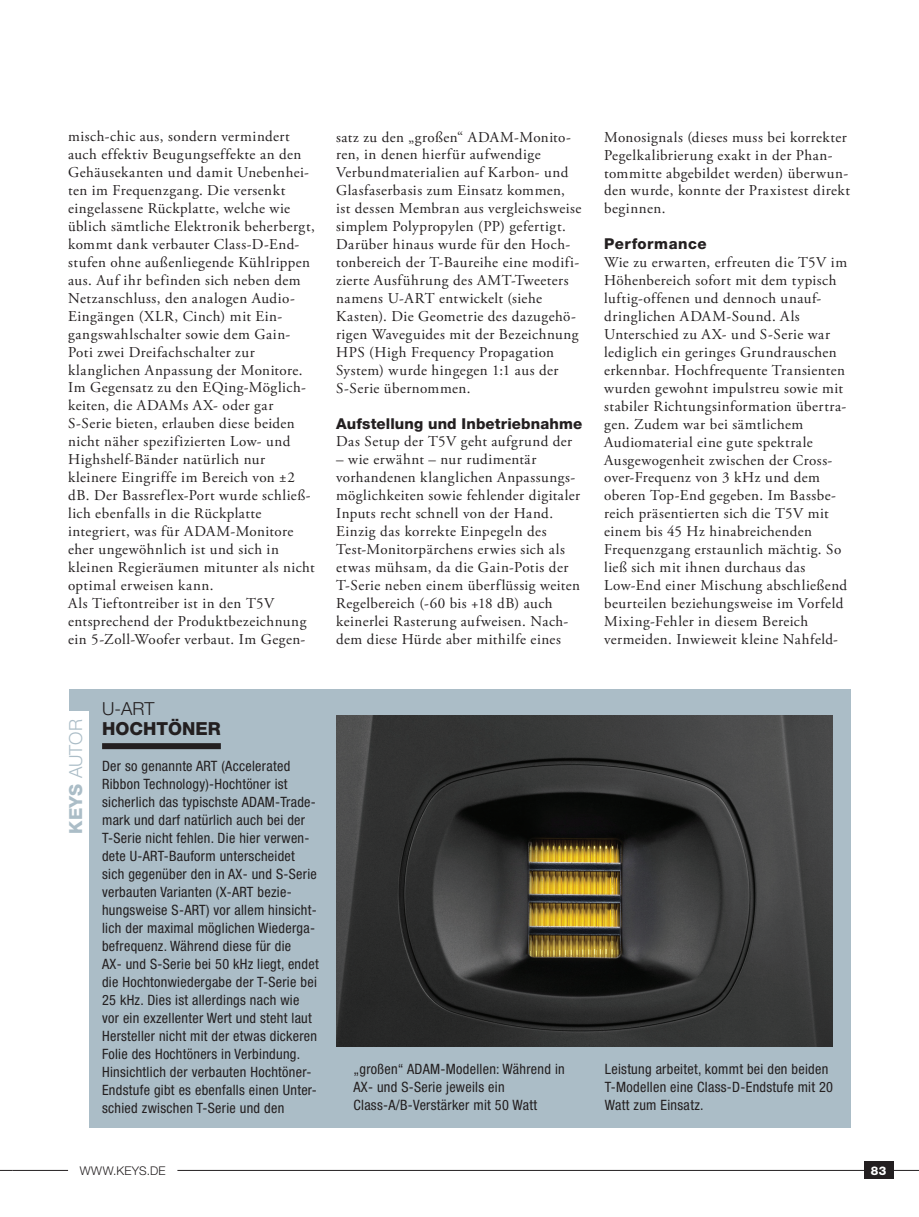
<style>
.page{position:relative;width:919px;height:1217px;background:#fff}
.page>*{position:absolute;margin:0;border:0;box-sizing:border-box;transform-origin:0 0}
.t1{font:800 18px "Helvetica Neue LT Std";color:#231f20}
.t2{font:300 18px "Helvetica Neue LT Std";color:#abbdc7}
.t3{font:300 18px "Helvetica Neue LT Std";color:#231f20}
.t4{font:15px/17.9px "Adobe Garamond Pro";letter-spacing:.03em;color:#231f20}
.t5{font:800 15px "Helvetica Neue LT Std";letter-spacing:.01em;color:#231f20}
.t6{font:condensed 14.25px/18px "Helvetica Neue LT Std";letter-spacing:.02em;color:#231f20}
.t7{font:300 12px "Helvetica Neue LT Std";letter-spacing:.03em;color:#231f20}
.t8{font:800 12px "Helvetica Neue LT Std";color:#fff}
.s1{font-weight:800}
</style>
<div class="page">
<svg style="left:0;top:1169px;width:13px;height:1px"></svg>
<hr style="left:177px;top:1169px;width:741px;height:1px;background:#231f20">
<hr style="left:13px;top:1169px;width:55px;height:1px;background:#231f20">
<div style="left:863px;top:1161px;width:30px;height:17px;background:#231f20"></div>
<div style="left:89px;top:689px;width:761px;height:438px;background:#abbdc7"></div>
<div style="left:102px;top:743px;width:119px;height:6px;background:#231f20"></div>
<div style="left:69px;top:689px;width:22px;height:21px;background:#abbdc7"></div>
<img style="left:336px;top:715px;width:496px;height:331px">
<p class="t4" style="left:68px;top:128px;width:248px">misch-chic aus, sondern vermindert auch effektiv Beugungseffekte an den Gehäusekanten und damit Unebenhei&shy;ten im Frequenzgang. Die versenkt eingelassene Rückplatte, welche wie üblich sämtliche Elektronik beherbergt, kommt dank verbauter Class-D-End&shy;stufen ohne außenliegende Kühlrippen aus. Auf ihr befinden sich neben dem Netzanschluss, den analogen Audio-Eingängen (XLR, Cinch) mit Ein&shy;gangswahlschalter sowie dem Gain-Poti zwei Dreifachschalter zur klanglichen Anpassung der Monitore.<br>Im Gegensatz zu den EQing-Möglich&shy;keiten, die ADAMs AX- oder gar S-Serie bieten, erlauben diese beiden nicht näher spezifizierten Low- und Highshelf-Bänder natürlich nur kleinere Eingriffe im Bereich von ±2 dB. Der Bassreflex-Port wurde schließ&shy;lich ebenfalls in die Rückplatte integriert, was für ADAM-Monitore eher ungewöhnlich ist und sich in kleinen Regieräumen mitunter als nicht optimal erweisen kann.<br>Als Tieftontreiber ist in den T5V entsprechend der Produktbezeichnung ein 5-Zoll-Woofer verbaut. Im Gegen-</p>
<p class="t4" style="left:336px;top:128px;width:247px">satz zu den „großen“ ADAM-Monito&shy;ren, in denen hierfür aufwendige Verbundmaterialien auf Karbon- und Glasfaserbasis zum Einsatz kommen, ist dessen Membran aus vergleichsweise simplem Polypropylen (PP) gefertigt.<br>Darüber hinaus wurde für den Hoch&shy;tonbereich der T-Baureihe eine modifi&shy;zierte Ausführung des AMT-Tweeters namens U-ART entwickelt (siehe Kasten). Die Geometrie des dazugehö&shy;rigen Waveguides mit der Bezeichnung HPS (High Frequency Propagation System) wurde hingegen 1:1 aus der S-Serie übernommen.</p>
<p class="t5" style="left:336px;top:414px;width:248px">Aufstellung und Inbetriebnahme</p>
<p class="t4" style="left:336px;top:433px;width:237px">Das Setup der T5V geht aufgrund der</p>
<p class="t4" style="left:336px;top:451px;width:245px">– wie erwähnt – nur rudimentär vorhandenen klanglichen Anpassungs&shy;möglichkeiten sowie fehlender digitaler Inputs recht schnell von der Hand.<br>Einzig das korrekte Einpegeln des Test-Monitorpärchens erwies sich als etwas mühsam, da die Gain-Potis der T-Serie neben einem überflüssig weiten Regelbereich (-60 bis +18 dB) auch keinerlei Rasterung aufweisen. Nach&shy;dem diese Hürde aber mithilfe eines</p>
<p class="t4" style="left:604px;top:128px;width:247px">Monosignals (dieses muss bei korrekter Pegelkalibrierung exakt in der Phan&shy;tommitte abgebildet werden) überwun&shy;den wurde, konnte der Praxistest direkt beginnen.</p>
<p class="t5" style="left:604px;top:235px;width:104px">Performance</p>
<p class="t4" style="left:604px;top:254px;width:244px">Wie zu erwarten, erfreuten die T5V im Höhenbereich sofort mit dem typisch luftig-offenen und dennoch unauf&shy;dringlichen ADAM-Sound. Als Unterschied zu AX- und S-Serie war lediglich ein geringes Grundrauschen erkennbar. Hochfrequente Transienten wurden gewohnt impulstreu sowie mit stabiler Richtungsinformation übertra&shy;gen. Zudem war bei sämtlichem Audiomaterial eine gute spektrale Ausgewogenheit zwischen der Cross&shy;over-Frequenz von 3 kHz und dem oberen Top-End gegeben. Im Bassbe&shy;reich präsentierten sich die T5V mit einem bis 45 Hz hinabreichenden Frequenzgang erstaunlich mächtig. So ließ sich mit ihnen durchaus das Low-End einer Mischung abschließend beurteilen beziehungsweise im Vorfeld Mixing-Fehler in diesem Bereich vermeiden. Inwieweit kleine Nahfeld-</p>
<p class="t2" style="left:65px;top:833px;width:116px;rotate:-90deg"><span class="s1">KEYS</span> AUTOR</p>
<p class="t3" style="left:102px;top:697px;width:54px">U-ART</p>
<p class="t1" style="left:102px;top:717px;width:120px">Hochtöner</p>
<p class="t6" style="left:102px;top:756px;width:218px">Der so genannte ART (Accelerated Ribbon Technology)-Hochtöner ist sicherlich das typischste ADAM-Trade&shy;mark und darf natürlich auch bei der T-Serie nicht fehlen. Die hier verwen&shy;dete U-ART-Bauform unterscheidet sich gegenüber den in AX- und S-Serie verbauten Varianten (X-ART bezie&shy;hungsweise S-ART) vor allem hinsicht&shy;lich der maximal möglichen Wiederga&shy;befrequenz. Während diese für die<br>AX- und S-Serie bei 50 kHz liegt, endet die Hochtonwiedergabe der T-Serie bei 25 kHz. Dies ist allerdings nach wie vor ein exzellenter Wert und steht laut Hersteller nicht mit der etwas dickeren Folie des Hochtöners in Verbindung.<br>Hinsichtlich der verbauten Hochtöner-Endstufe gibt es ebenfalls einen Unter&shy;schied zwischen T-Serie und den</p>
<p class="t6" style="left:353px;top:1059px;width:213px">„großen“ ADAM-Modellen: Während in<br>AX- und S-Serie jeweils ein<br>Class-A/B-Verstärker mit 50 Watt</p>
<p class="t6" style="left:604px;top:1059px;width:230px">Leistung arbeitet, kommt bei den beiden<br>T-Modellen eine Class-D-Endstufe mit 20<br>Watt zum Einsatz.</p>
<p class="t7" style="left:80px;top:1162px;width:87px">WWW.KEYS.DE</p>
<p class="t8" style="left:870px;top:1162px;width:17px">83</p>
</div>
